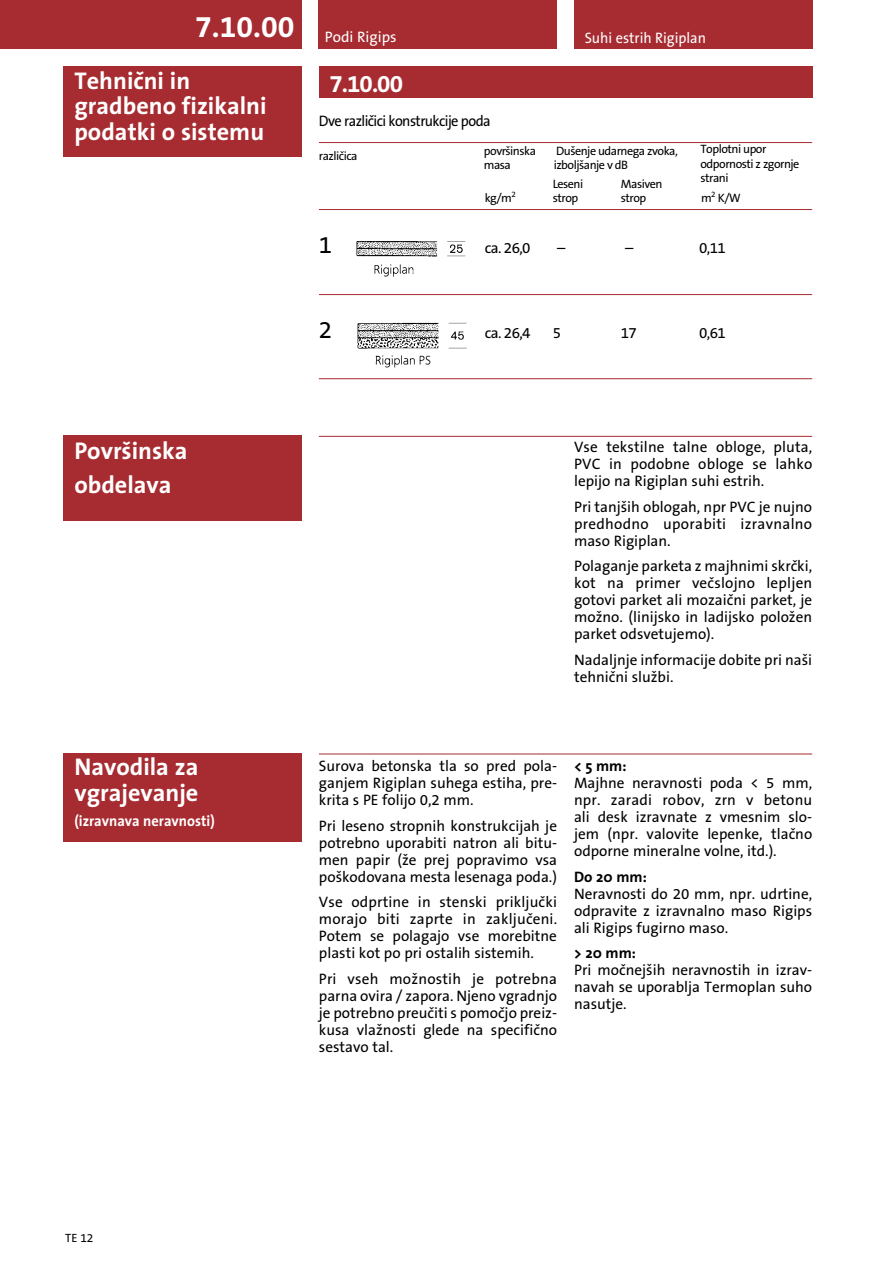
<style>
.page{position:relative;width:893px;height:1263px;background:#fff}
.page>*{position:absolute;margin:0;border:0;box-sizing:border-box;transform-origin:0 0}
.t1{font:24.3px/25.5px "The San Bol Pla";color:#fff}
.t2{font:700 24.3px "The Sans B7";color:#fff}
.t3{font:24.3px "The Sans B5 Plain";color:#000}
.t4{font:15.15px/17px "The Sans B5 Plain";color:#000;text-align:justify}
.t5{font:15.15px "The Sans B5 Plain";letter-spacing:-.04em;color:#000;scale:.95 1}
.t6{font:15.15px "The San Bol Pla";color:#fff;scale:.95 1}
.t7{font:15.15px "The Sans B5 Plain";color:#fff;scale:.95 1}
.t8{font:15.15px "The San Bol Pla";color:#000}
.t9{font:15.15px "The Sans B5 Plain";color:#fff}
.t10{font:12.15px/14.5px "The Sans B5 Plain";letter-spacing:-.04em;color:#000}
.t11{font:12px "The Sans B5 Plain";color:#000}
</style>
<div class="page">
<div style="left:319px;top:66px;width:493px;height:32px;background:#a72c31"></div>
<div style="left:64px;top:66px;width:238px;height:91px;background:#a72c31"></div>
<div style="left:64px;top:435px;width:238px;height:86px;background:#a72c31"></div>
<div style="left:64px;top:754px;width:238px;height:88px;background:#a72c31"></div>
<div style="left:319px;top:0;width:238px;height:49px;background:#a72c31"></div>
<div style="left:574px;top:0;width:238px;height:49px;background:#a72c31"></div>
<div style="left:0;top:0;width:302px;height:49px;background:#a72c31"></div>
<hr style="left:319px;top:142px;width:493px;height:1px;background:#a72c31">
<hr style="left:319px;top:209px;width:493px;height:1px;background:#a72c31">
<hr style="left:319px;top:294px;width:493px;height:1px;background:#a72c31">
<hr style="left:319px;top:378px;width:493px;height:1px;background:#a72c31">
<hr style="left:319px;top:436px;width:493px;height:1px;background:#a72c31">
<hr style="left:319px;top:754px;width:493px;height:1px;background:#a72c31">
<img style="left:356px;top:241px;width:110px;height:36px">
<img style="left:357px;top:322px;width:110px;height:46px">
<p class="t9" style="left:195px;top:28px;width:203px"><sup>7.10.00</sup> Podi Rigips</p>
<p class="t7" style="left:585px;top:29px;width:129px">Suhi estrih Rigiplan</p>
<h1 class="t1" style="left:74px;top:68px;width:194px">Tehnični in gradbeno fizikalni podatki o sistemu</h1>
<h1 class="t1" style="left:74px;top:434px;width:115px;line-height:34px">Površinska obdelava</h1>
<h1 class="t1" style="left:74px;top:754px;width:126px">Navodila za vgrajevanje</h1>
<p class="t6" style="left:74px;top:812px;width:149px">(izravnava neravnosti)</p>
<h1 class="t2" style="left:330px;top:69px;width:75px">7.10.00</h1>
<p class="t5" style="left:319px;top:112px;width:182px">Dve različici konstrukcije poda</p>
<p class="t10" style="left:319px;top:148px;width:40px">različica</p>
<p class="t10" style="left:484px;top:144px;width:54px">površinska masa</p>
<p class="t10" style="left:554px;top:144px;width:126px">Dušenje udarnega zvoka, izboljšanje v dB</p>
<p class="t10" style="left:700px;top:142px;width:100px">Toplotni upor odpornosti z zgornje strani</p>
<p class="t10" style="left:553px;top:177px;width:32px">Leseni</p>
<p class="t10" style="left:621px;top:177px;width:43px">Masiven</p>
<p class="t10" style="left:485px;top:191px;width:33px">kg/m<sup>2</sup></p>
<p class="t10" style="left:553px;top:191px;width:27px">strop</p>
<p class="t10" style="left:621px;top:191px;width:27px">strop</p>
<p class="t10" style="left:701px;top:191px;width:41px">m<sup>2</sup> K/W</p>
<h1 class="t3" style="left:319px;top:230px;width:15px">1</h1>
<p class="t4" style="left:485px;top:240px;width:47px">ca. 26,0</p>
<p class="t4" style="left:557px;top:240px;width:10px">–</p>
<p class="t4" style="left:625px;top:240px;width:10px">–</p>
<p class="t4" style="left:699px;top:240px;width:28px">0,11</p>
<h1 class="t3" style="left:319px;top:315px;width:15px">2</h1>
<p class="t4" style="left:485px;top:325px;width:47px">ca. 26,4</p>
<p class="t4" style="left:553px;top:325px;width:10px">5</p>
<p class="t4" style="left:621px;top:325px;width:18px">17</p>
<p class="t4" style="left:699px;top:325px;width:28px">0,61</p>
<p class="t4" style="left:574px;top:439px;width:240px">Vse tekstilne talne obloge, pluta, PVC in podobne obloge se lahko lepijo na Rigiplan suhi estrih.</p>
<p class="t4" style="left:574px;top:498px;width:240px">Pri tanjših oblogah, npr PVC je nujno predhodno uporabiti izravnalno maso Rigiplan.</p>
<p class="t4" style="left:574px;top:558px;width:240px">Polaganje parketa z majhnimi skrčki, kot na primer večslojno lepljen gotovi parket ali mozaični parket, je možno. (linijsko in ladijsko položen parket odsvetujemo).</p>
<p class="t4" style="left:574px;top:651px;width:240px">Nadaljnje informacije dobite pri naši tehnični službi.</p>
<p class="t4" style="left:319px;top:758px;width:240px">Surova betonska tla so pred pola&shy;ganjem Rigiplan suhega estiha, pre&shy;krita s PE folijo 0,2 mm.</p>
<p class="t4" style="left:319px;top:817px;width:240px">Pri leseno stropnih konstrukcijah je potrebno uporabiti natron ali bitu&shy;men papir (že prej popravimo vsa poškodovana mesta lesenaga poda.)</p>
<p class="t4" style="left:319px;top:894px;width:240px">Vse odprtine in stenski priključki morajo biti zaprte in zaključeni.<br>Potem se polagajo vse morebitne plasti kot po pri ostalih sistemih.</p>
<p class="t4" style="left:319px;top:970px;width:240px">Pri vseh možnostih je potrebna parna ovira / zapora. Njeno vgradnjo je potrebno preučiti s pomočjo preiz&shy;kusa vlažnosti glede na specifično sestavo tal.</p>
<p class="t8" style="left:574px;top:757px;width:54px">&lt; 5 mm:</p>
<p class="t4" style="left:574px;top:775px;width:240px">Majhne neravnosti poda &lt; 5 mm, npr. zaradi robov, zrn v betonu ali desk izravnate z vmesnim slo&shy;jem (npr. valovite lepenke, tlačno odporne mineralne volne, itd.).</p>
<p class="t8" style="left:574px;top:868px;width:74px">Do 20 mm:</p>
<p class="t4" style="left:574px;top:885px;width:240px">Neravnosti do 20 mm, npr. udrtine, odpravite z izravnalno maso Rigips ali Rigips fugirno maso.</p>
<p class="t8" style="left:574px;top:944px;width:63px">&gt; 20 mm:</p>
<p class="t4" style="left:574px;top:962px;width:240px">Pri močnejših neravnostih in izrav&shy;navah se uporablja Termoplan suho nasutje.</p>
<p class="t11" style="left:65px;top:1230px;width:30px">TE 12</p>
</div>
